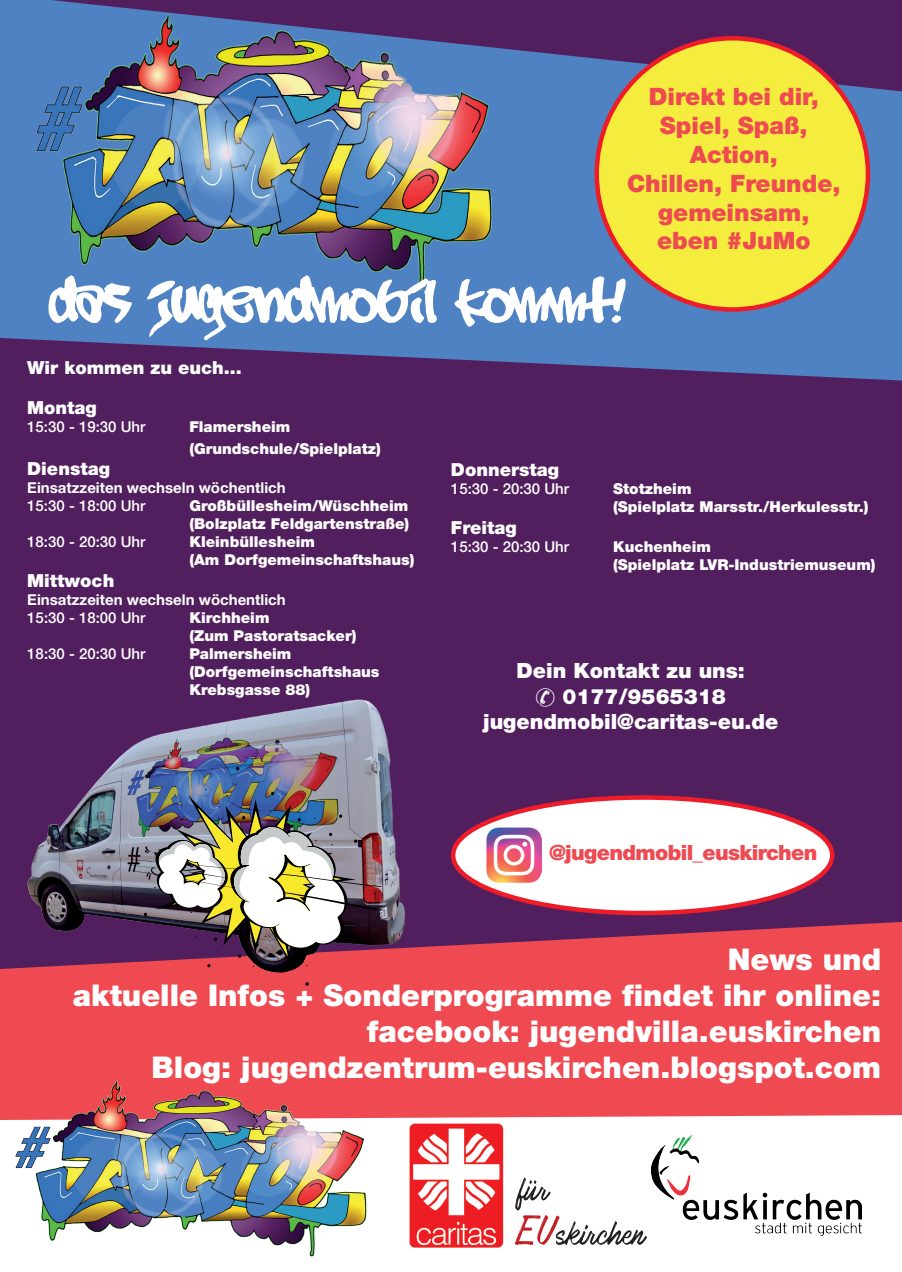
<style>
.page{position:relative;width:902px;height:1272px;background:#fff}
.page>*{position:absolute;margin:0;border:0;box-sizing:border-box;transform-origin:0 0}
.t1{font:900 30px/36px "Helvetica Neue LT Std";color:#fff;text-align:right}
.t2{font:900 24px/28.8px "Helvetica Neue LT Std";color:#ef4a51;text-align:center}
.t3{font:900 21px "Helvetica Neue LT Std";color:#fff}
.t4{font:900 21px "Helvetica Neue LT Std";letter-spacing:-.03em;color:#ef4a51}
.t5{font:900 18px "Helvetica Neue LT Std";color:#fff}
.t6{font:900 15px/18px "Helvetica Neue LT Std";color:#fff}
.t7{font:500 15px "Helvetica Neue LT Std";color:#fff}
.t8{font:700 15px "Helvetica Neue LT Std";color:#fff}
</style>
<div class="page">
<div style="left:0;top:0;width:901px;height:979px;background:#521f5e"></div>
<svg style="left:0;top:0;width:901px;height:380px;fill:#4f82c3"></svg>
<img style="left:18px;top:9px;width:476px;height:283px">
<svg style="left:48px;top:275px;width:577px;height:65px;background:#8bacd7"></svg>
<img style="left:651px;top:1135px;width:210px;height:100px">
<div style="left:0;top:922px;width:901px;height:197px;background:#ef4a51"></div>
<img style="left:1px;top:1077px;width:367px;height:180px">
<div style="left:596px;top:38px;width:271px;height:271px;background:#f4ed3e;border-radius:50%"></div>
<img style="left:0;top:699px;width:451px;height:291px">
<svg style="left:304px;top:981px;width:6px;height:5px"></svg>
<svg style="left:235px;top:766px;width:5px;height:5px"></svg>
<img style="left:128px;top:783px;width:254px;height:186px">
<img style="left:409px;top:1123px;width:237px;height:125px">
<div style="left:453px;top:797px;width:379px;height:116px;background:#fff;border-radius:50%"></div>
<div style="left:451px;top:795px;width:383px;height:120px;border:4px solid #ee1c28;border-radius:50%"></div>
<img style="left:486px;top:827px;width:55px;height:55px">
<h2 class="t2" style="left:627px;top:82px;width:215px">Direkt bei dir,<br>Spiel, Spaß,<br>Action,<br>Chillen, Freunde, gemeinsam, eben #JuMo</h2>
<p class="t5" style="left:27px;top:357px;width:216px">Wir kommen zu euch...</p>
<p class="t5" style="left:27px;top:397px;width:71px">Montag</p>
<p class="t7" style="left:27px;top:418px;width:120px">15:30 - 19:30 Uhr</p>
<p class="t6" style="left:189px;top:416px;width:193px;line-height:21.6px">Flamersheim (Grundschule/Spielplatz)</p>
<p class="t5" style="left:27px;top:458px;width:84px">Dienstag</p>
<p class="t8" style="left:27px;top:478px;width:260px">Einsatzzeiten wechseln wöchentlich</p>
<p class="t7" style="left:27px;top:497px;width:120px">15:30 - 18:00 Uhr</p>
<p class="t6" style="left:189px;top:497px;width:221px">Großbüllesheim/Wüschheim (Bolzplatz Feldgartenstraße)</p>
<p class="t7" style="left:27px;top:533px;width:120px">18:30 - 20:30 Uhr</p>
<p class="t6" style="left:189px;top:533px;width:227px">Kleinbüllesheim<br>(Am Dorfgemeinschaftshaus)</p>
<p class="t5" style="left:27px;top:570px;width:88px">Mittwoch</p>
<p class="t8" style="left:27px;top:590px;width:260px">Einsatzzeiten wechseln wöchentlich</p>
<p class="t7" style="left:27px;top:608px;width:120px">15:30 - 18:00 Uhr</p>
<p class="t6" style="left:189px;top:608px;width:168px">Kirchheim<br>(Zum Pastoratsacker)</p>
<p class="t7" style="left:27px;top:644px;width:120px">18:30 - 20:30 Uhr</p>
<p class="t6" style="left:189px;top:644px;width:192px">Palmersheim (Dorfgemeinschaftshaus<br>Krebsgasse 88)</p>
<p class="t5" style="left:451px;top:459px;width:109px">Donnerstag</p>
<p class="t7" style="left:451px;top:480px;width:120px">15:30 - 20:30 Uhr</p>
<p class="t6" style="left:613px;top:480px;width:257px">Stotzheim<br>(Spielplatz Marsstr./Herkulesstr.)</p>
<p class="t5" style="left:451px;top:516px;width:67px">Freitag</p>
<p class="t7" style="left:451px;top:537px;width:120px">15:30 - 20:30 Uhr</p>
<p class="t6" style="left:613px;top:537px;width:264px">Kuchenheim<br>(Spielplatz LVR-Industriemuseum)</p>
<h3 class="t3" style="left:516px;top:658px;width:230px">Dein Kontakt zu uns:</h3>
<h3 class="t3" style="left:562px;top:683px;width:165px">0177/9565318</h3>
<h3 class="t3" style="left:483px;top:708px;width:297px">jugendmobil@caritas-eu.de</h3>
<h3 class="t4" style="left:549px;top:840px;width:270px">@jugendmobil_euskirchen</h3>
<h1 class="t1" style="left:73px;top:941px;width:809px">News und<br>aktuelle Infos + Sonderprogramme findet ihr online: facebook: jugendvilla.euskirchen<br>Blog: jugendzentrum-euskirchen.blogspot.com</h1>
</div>
